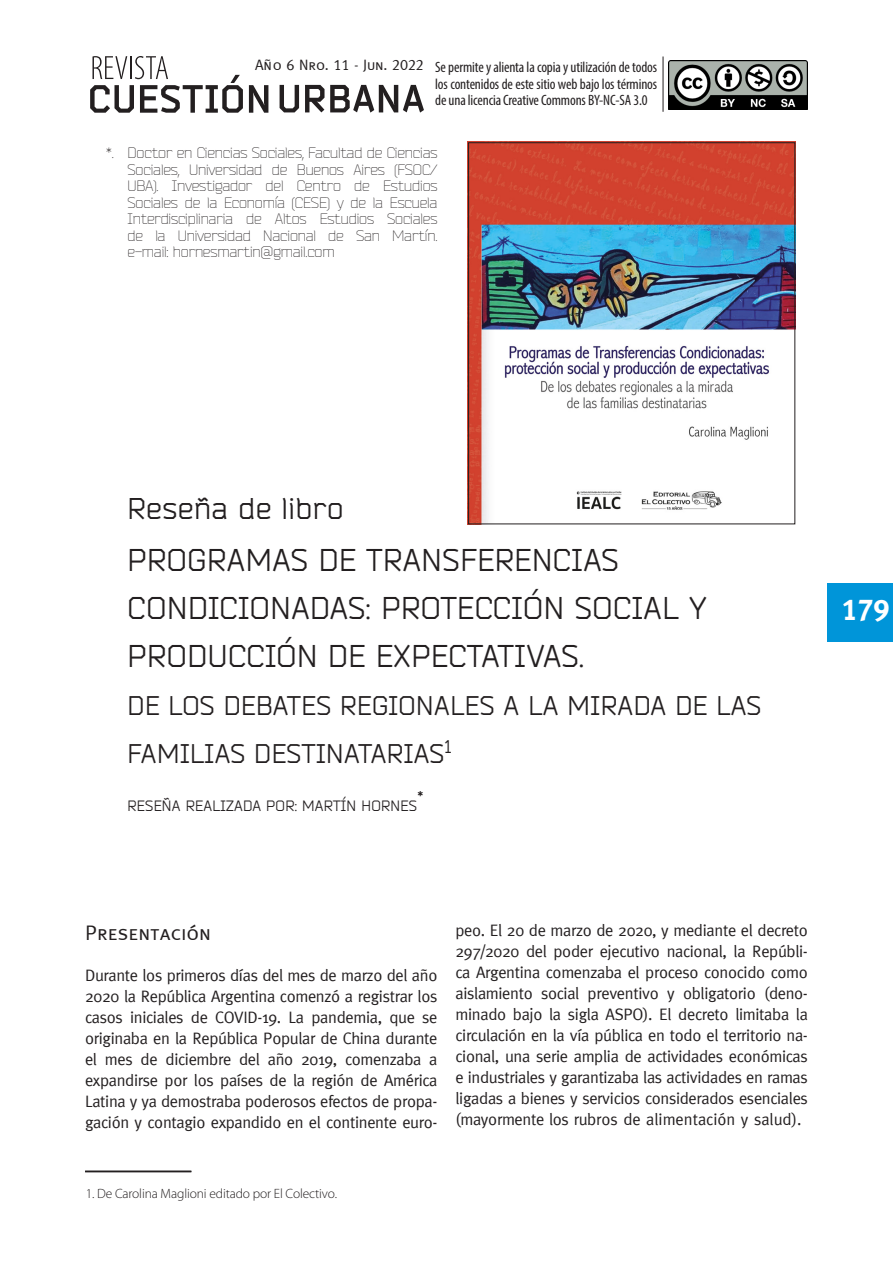
<style>
.page{position:relative;width:893px;height:1263px;background:#fff}
.page>*{position:absolute;margin:0;border:0;box-sizing:border-box;transform-origin:0 0}
.t1{font:31.5px/48px "Bender";letter-spacing:.02em;color:#231f20}
.t2{font:30px "Bender";letter-spacing:.02em;color:#231f20}
.t3{font:30px "Meta Plus Bold Caps";color:#fff}
.t4{font:27px/48px "Bender";letter-spacing:.02em;color:#231f20}
.t5{font:21px "Meta Caps";color:#231f20}
.t6{font:16.5px/21px "Meta";letter-spacing:-.02em;color:#231f20;text-align:justify}
.t7{font:15.6px "Bender";color:#231f20}
.t8{font:300 15px/16.5px "Bender";letter-spacing:-.01em;color:#231f20;text-align:justify}
.t9{font:condensed 15px/16.5px "Myriad Pro";letter-spacing:-.01em;color:#231f20;text-align:justify}
.t10{font:15px "Bender";letter-spacing:.02em;color:#231f20}
.t11{font:15px "Meta Caps";letter-spacing:-.01em;color:#231f20}
.t12{font:300 13.5px "Myriad Pro";letter-spacing:-.01em;color:#231f20}
</style>
<div class="page">
<div style="left:827px;top:583px;width:66px;height:58px;background:#0095d9"></div>
<img style="left:668px;top:61px;width:139px;height:48px">
<hr style="left:663px;top:57px;width:1px;height:55px;background:#231f20">
<img style="left:468px;top:142px;width:328px;height:383px">
<svg style="left:90px;top:56px;width:153px;height:57px"></svg>
<svg style="left:249px;top:85px;width:19px;height:28px"></svg>
<svg style="left:280px;top:85px;width:19px;height:27px"></svg>
<svg style="left:305px;top:85px;width:119px;height:28px"></svg>
<hr style="left:85px;top:1171px;width:106px;height:1px;background:#231f20">
<div style="left:468px;top:142px;width:327px;height:382px;border:1px solid #231f20"></div>
<p class="t11" style="left:255px;top:57px;width:170px">Año 6 Nro. 11 - Jun. 2022</p>
<p class="t9" style="left:435px;top:59px;width:223px">Se permite y alienta la copia y utilización de todos los contenidos de este sitio web bajo los términos de una licencia Creative Commons BY-NC-SA 3.0</p>
<p class="t8" style="left:128px;top:145px;width:311px;text-indent:-21px">*. Doctor en Ciencias Sociales, Facultad de Ciencias Sociales, Universidad de Buenos Aires (FSOC/ UBA). Investigador del Centro de Estudios Sociales de la Economía (CESE) y de la Escuela Interdisciplinaria de Altos Estudios Sociales de la Universidad Nacional de San Martín. e-mail: hornesmartin@gmail.com</p>
<p class="t2" style="left:128px;top:490px;width:218px">Reseña de libro</p>
<p class="t1" style="left:128px;top:536px;width:581px">PROGRAMAS DE TRANSFERENCIAS<br>CONDICIONADAS: PROTECCIÓN SOCIAL Y<br>PRODUCCIÓN DE EXPECTATIVAS.</p>
<p class="t4" style="left:128px;top:682px;width:635px">DE LOS DEBATES REGIONALES A LA MIRADA DE LAS<br>FAMILIAS DESTINATARIAS<sup>1</sup></p>
<p class="t10" style="left:128px;top:797px;width:291px">RESEÑA REALIZADA POR: MARTÍN HORNES</p>
<p class="t7" style="left:417px;top:787px;width:7px">*</p>
<p class="t3" style="left:841px;top:591px;width:50px">179</p>
<p class="t5" style="left:85px;top:921px;width:127px">Presentación</p>
<p class="t6" style="left:85px;top:964px;width:354px">Durante los primeros días del mes de marzo del año 2020 la República Argentina comenzó a registrar los casos iniciales de COVID-19. La pandemia, que se originaba en la República Popular de China durante el mes de diciembre del año 2019, comenzaba a expandirse por los países de la región de América Latina y ya demostraba poderosos efectos de propa&shy;gación y contagio expandido en el continente euro-</p>
<p class="t6" style="left:455px;top:919px;width:354px">peo. El 20 de marzo de 2020, y mediante el decreto 297/2020 del poder ejecutivo nacional, la Repúbli&shy;ca Argentina comenzaba el proceso conocido como aislamiento social preventivo y obligatorio (deno&shy;minado bajo la sigla ASPO). El decreto limitaba la circulación en la vía pública en todo el territorio na&shy;cional, una serie amplia de actividades económicas e industriales y garantizaba las actividades en ramas ligadas a bienes y servicios considerados esenciales (mayormente los rubros de alimentación y salud).</p>
<p class="t12" style="left:86px;top:1186px;width:253px">1. De Carolina Maglioni editado por El Colectivo.</p>
</div>
